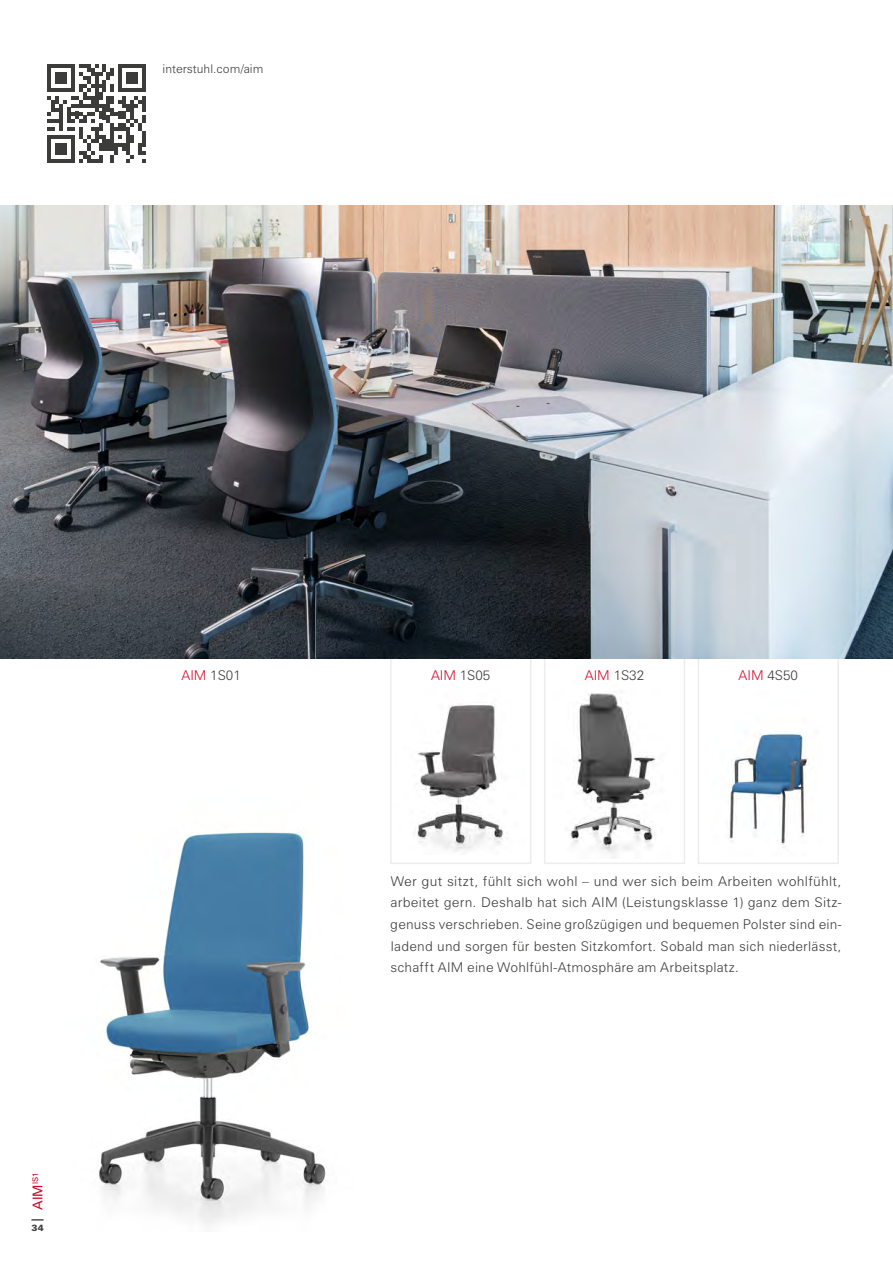
<style>
.page{position:relative;width:893px;height:1263px;background:#fff}
.page>*{position:absolute;margin:0;border:0;box-sizing:border-box;transform-origin:0 0}
.t1{font:300 13.5px/21.6px "Zurich BT";letter-spacing:.01em;color:#3c3c3b;text-align:justify}
.t2{font:13.5px "Zurich BT";color:#d3072a}
.t3{font:300 12px "Zurich BT";color:#3c3c3b}
.t4{font:900 9px "Zurich BT";color:#3c3c3b}
.s1{color:#d3072a}
</style>
<div class="page">
<img style="left:417px;top:704px;width:87px;height:148px">
<div style="left:390px;top:631px;width:141px;height:233px;border:2px solid #ededed"></div>
<img style="left:729px;top:733px;width:79px;height:115px">
<div style="left:698px;top:631px;width:141px;height:233px;border:2px solid #ededed"></div>
<img style="left:570px;top:693px;width:86px;height:161px">
<div style="left:544px;top:631px;width:141px;height:233px;border:2px solid #ededed"></div>
<img style="left:98px;top:832px;width:228px;height:392px">
<img style="left:0;top:205px;width:893px;height:454px">
<svg style="left:47px;top:64px;width:99px;height:99px"></svg>
<svg style="left:31px;top:1219px;width:13px;height:1px"></svg>
<p class="t3" style="left:163px;top:61px;width:102px">interstuhl.com/aim</p>
<p class="t2" style="left:30px;top:1210px;width:39px;rotate:-90deg">AIM<sup>IS1</sup></p>
<p class="t4" style="left:31px;top:1222px;width:14px">34</p>
<p class="t1" style="left:182px;top:665px;width:61px"><span class="s1">AIM</span> 1S01</p>
<p class="t1" style="left:431px;top:665px;width:61px"><span class="s1">AIM</span> 1S05</p>
<p class="t1" style="left:585px;top:665px;width:61px"><span class="s1">AIM</span> 1S32</p>
<p class="t1" style="left:739px;top:665px;width:61px"><span class="s1">AIM</span> 4S50</p>
<p class="t1" style="left:390px;top:870px;width:453px">Wer gut sitzt, fühlt sich wohl – und wer sich beim Arbeiten wohlfühlt, arbeitet gern. Deshalb hat sich AIM (Leistungsklasse 1) ganz dem Sitz&shy;genuss verschrieben. Seine großzügigen und bequemen Polster sind ein&shy;ladend und sorgen für besten Sitzkomfort. Sobald man sich niederlässt, schafft AIM eine Wohlfühl-Atmosphäre am Arbeitsplatz.</p>
</div>
